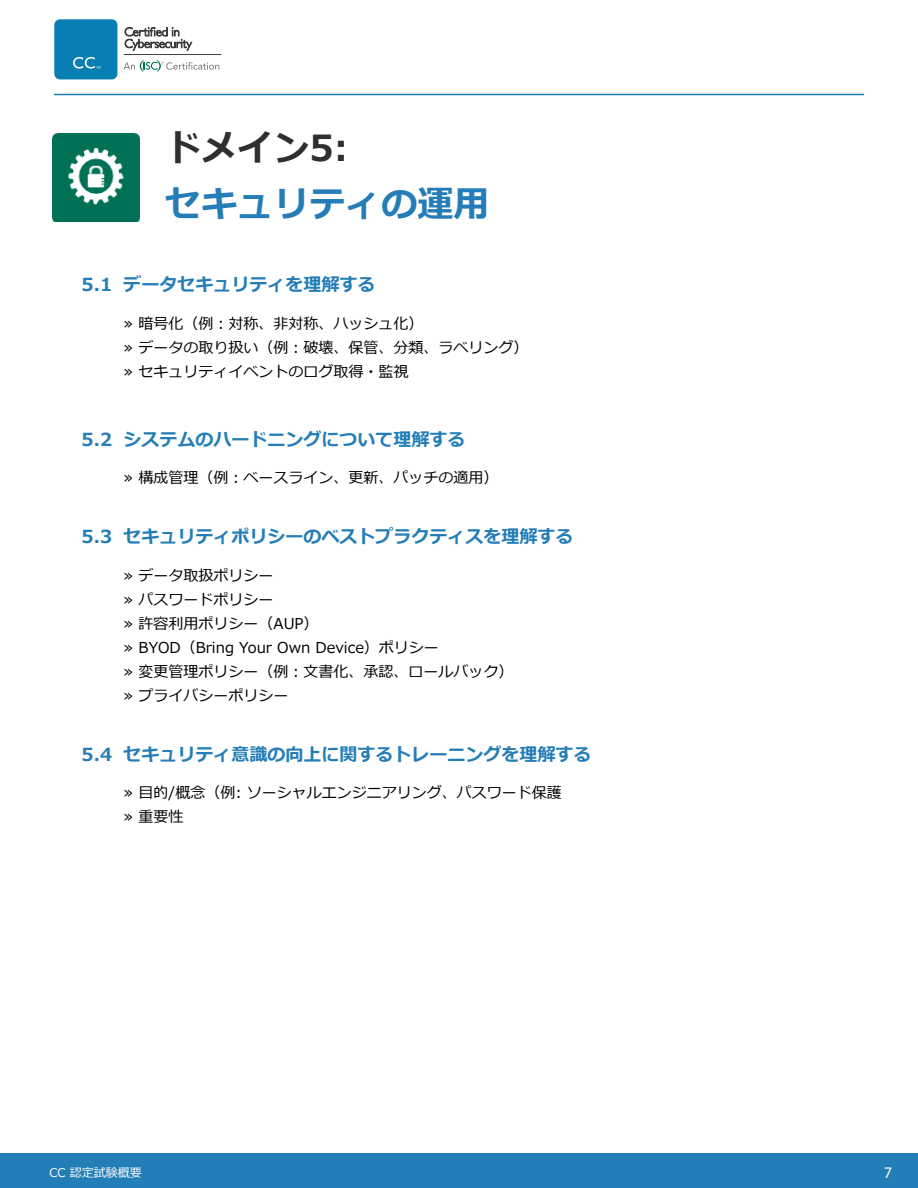
<style>
.page{position:relative;width:918px;height:1188px;background:#fff}
.page>*{position:absolute;margin:0;border:0;box-sizing:border-box;transform-origin:0 0}
.t1{font:700 36px "Meiryo";color:#247db7}
.t2{font:700 36px "Meiryo";color:#2f2f2d}
.t3{font:700 18px "Meiryo";color:#247db7}
.t4{font:15px/24px "Meiryo";color:#000}
.t5{font:15px "Avenir";color:#fff}
.t6{font:12px "Meiryo";color:#fff}
</style>
<div class="page">
<div style="left:0;top:1153px;width:918px;height:35px;background:#237db6"></div>
<div style="left:54px;top:19px;width:63px;height:60px;background:#087fb2;border-radius:6px"></div>
<svg style="left:73px;top:57px;width:28px;height:12px"></svg>
<svg style="left:123px;top:60px;width:96px;height:12px"></svg>
<hr style="left:124px;top:54px;width:97px;height:1px;background:#414042">
<svg style="left:125px;top:27px;width:67px;height:24px"></svg>
<hr style="left:54px;top:94px;width:810px;height:1px;background:#237db6">
<img style="left:52px;top:134px;width:88px;height:87px">
<h1 class="t2" style="left:166px;top:123px;width:184px">ドメイン5:</h1>
<h1 class="t1" style="left:166px;top:179px;width:325px">セキュリティの運用</h1>
<p class="t3" style="left:82px;top:272px;width:295px">5.1 データセキュリティを理解する</p>
<p class="t4" style="left:124px;top:312px;width:406px">» 暗号化（例：対称、非対称、ハッシュ化）<br>» データの取り扱い（例：破壊、保管、分類、ラベリング）» セキュリティイベントのログ取得・監視</p>
<p class="t3" style="left:82px;top:427px;width:385px">5.2 システムのハードニングについて理解する</p>
<p class="t4" style="left:124px;top:466px;width:376px">» 構成管理（例：ベースライン、更新、パッチの適用）</p>
<p class="t3" style="left:82px;top:524px;width:493px">5.3 セキュリティポリシーのベストプラクティスを理解する</p>
<p class="t4" style="left:124px;top:564px;width:391px">» データ取扱ポリシー<br>» パスワードポリシー<br>» 許容利用ポリシー（AUP）<br>» BYOD（Bring Your Own Device）ポリシー<br>» 変更管理ポリシー（例：文書化、承認、ロールバック）» プライバシーポリシー</p>
<p class="t3" style="left:82px;top:742px;width:511px">5.4 セキュリティ意識の向上に関するトレーニングを理解する</p>
<p class="t4" style="left:124px;top:781px;width:440px">» 目的/概念（例: ソーシャルエンジニアリング、パスワード保護» 重要性</p>
<p class="t6" style="left:50px;top:1165px;width:94px">CC 認定試験概要</p>
<p class="t5" style="left:884px;top:1161px;width:10px">7</p>
</div>
